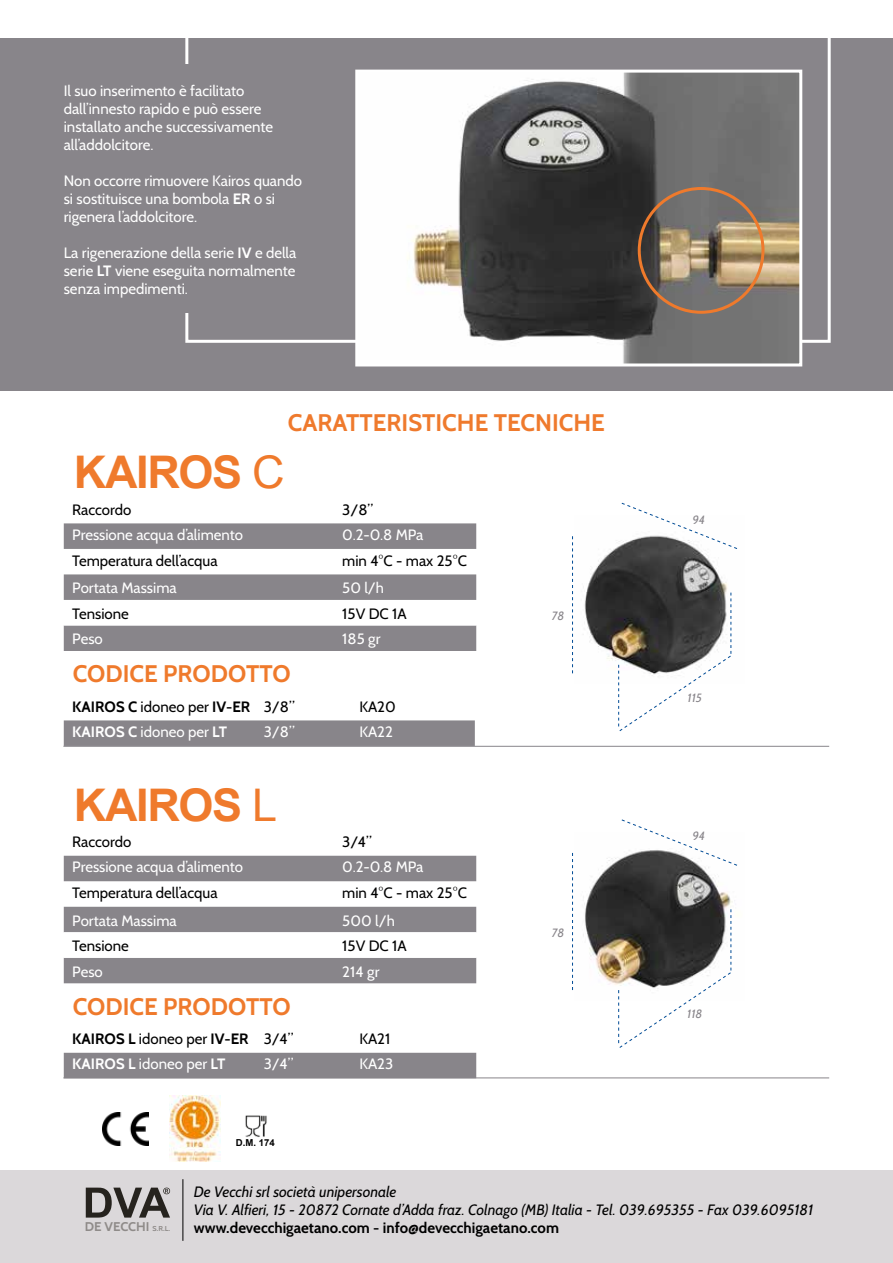
<style>
.page{position:relative;width:893px;height:1263px;background:#fff}
.page>*{position:absolute;margin:0;border:0;box-sizing:border-box;transform-origin:0 0}
.t1{font:700 45px "Arial";letter-spacing:-.03em;color:#ef7a2c}
.t2{font:700 24px "Cabin";color:#ef7a2c}
.t3{font:700 24px "Cabin";color:#ef7a2d}
.t4{font:15px/18px "Cabin";color:#fff}
.t5{font:15px "Cabin";color:#000}
.t6{font:italic 15px/18px "Cabin";color:#000}
.t7{font:700 15px "Cabin";color:#000}
.t8{font:700 15px "Cabin";color:#fff}
.t9{font:700 12.6px "Cabin";color:#8f8b89}
.t10{font:italic 12px "Cabin";color:#88858a}
.t11{font:700 9.6px "Arial";color:#000}
.s1{font-weight:700}
.s2{font-weight:400}
.s3{font-size:7.2px}
</style>
<div class="page">
<div style="left:0;top:38px;width:893px;height:353px;background:#88858a"></div>
<svg style="left:185px;top:38px;width:646px;height:305px"></svg>
<div style="left:0;top:1170px;width:893px;height:93px;background:#dbd8da"></div>
<hr style="left:183px;top:1179px;width:1px;height:62px;background:#000">
<img style="left:102px;top:1112px;width:47px;height:33px">
<img style="left:245px;top:1115px;width:22px;height:22px">
<img style="left:169px;top:1095px;width:51px;height:67px">
<svg style="left:86px;top:1187px;width:84px;height:30px"></svg>
<div style="left:64px;top:64px;width:243px;height:248px;background:#88858a"></div>
<img style="left:359px;top:74px;width:439px;height:288px">
<div style="left:355px;top:70px;width:447px;height:296px;border:3px solid #fff"></div>
<div style="left:638px;top:187px;width:126px;height:127px;border:3px solid #ef7a2c;border-radius:50%"></div>
<svg style="left:64px;top:523px;width:412px;height:128px;fill:#88858a"></svg>
<svg style="left:64px;top:600px;width:412px;height:25px"></svg>
<svg style="left:64px;top:856px;width:412px;height:127px;fill:#88858a"></svg>
<svg style="left:64px;top:932px;width:412px;height:26px"></svg>
<div style="left:64px;top:720px;width:411px;height:26px;background:#88858a"></div>
<div style="left:64px;top:1053px;width:412px;height:24px;background:#88858a"></div>
<img style="left:583px;top:541px;width:149px;height:120px">
<img style="left:583px;top:858px;width:152px;height:127px">
<hr style="left:63px;top:746px;width:766px;height:1px;background:#88858a">
<hr style="left:63px;top:1077px;width:766px;height:1px;background:#88858a">
<svg style="left:621px;top:502px;width:117px;height:47px"></svg>
<svg style="left:621px;top:819px;width:116px;height:47px"></svg>
<svg style="left:572px;top:536px;width:1px;height:137px"></svg>
<svg style="left:572px;top:853px;width:1px;height:137px"></svg>
<svg style="left:618px;top:593px;width:114px;height:138px"></svg>
<svg style="left:618px;top:909px;width:114px;height:139px"></svg>
<p class="t4" style="left:64px;top:82px;width:211px">Il suo inserimento è facilitato dall’innesto rapido e può essere installato anche successivamente all’addolcitore.</p>
<p class="t4" style="left:64px;top:172px;width:240px">Non occorre rimuovere Kairos quando si sostituisce una bombola <span class="s1">ER</span> o si rigenera l’addolcitore.</p>
<p class="t4" style="left:64px;top:244px;width:234px;text-align:justify">La rigenerazione della serie <span class="s1">IV</span> e della serie <span class="s1">LT</span> viene eseguita normalmente senza impedimenti.</p>
<h2 class="t3" style="left:288px;top:408px;width:318px">CARATTERISTICHE TECNICHE</h2>
<h1 class="t1" style="left:74px;top:443px;width:212px">KAIROS <span class="s2">C</span></h1>
<p class="t5" style="left:72px;top:500px;width:61px">Raccordo</p>
<p class="t5" style="left:342px;top:500px;width:33px">3/8”</p>
<p class="t4" style="left:72px;top:526px;width:172px">Pressione acqua d’alimento</p>
<p class="t4" style="left:342px;top:526px;width:83px">0.2-0.8 MPa</p>
<p class="t5" style="left:72px;top:551px;width:147px">Temperatura dell’acqua</p>
<p class="t5" style="left:342px;top:551px;width:126px">min 4°C - max 25°C</p>
<p class="t4" style="left:72px;top:579px;width:106px">Portata Massima</p>
<p class="t4" style="left:342px;top:579px;width:43px">50 l/h</p>
<p class="t5" style="left:72px;top:604px;width:58px">Tensione</p>
<p class="t5" style="left:342px;top:604px;width:66px">15V DC 1A</p>
<p class="t4" style="left:72px;top:630px;width:32px">Peso</p>
<p class="t4" style="left:342px;top:630px;width:40px">185 gr</p>
<h2 class="t2" style="left:73px;top:659px;width:219px">CODICE PRODOTTO</h2>
<p class="t5" style="left:72px;top:697px;width:224px"><span class="s1">KAIROS C</span> idoneo per <span class="s1">IV-ER</span> 3/8”</p>
<p class="t5" style="left:359px;top:697px;width:38px">KA20</p>
<p class="t8" style="left:72px;top:723px;width:156px">KAIROS C <span class="s2">idoneo per</span> LT</p>
<p class="t4" style="left:264px;top:723px;width:33px">3/8”</p>
<p class="t4" style="left:359px;top:723px;width:35px">KA22</p>
<h1 class="t1" style="left:74px;top:775px;width:205px">KAIROS <span class="s2">L</span></h1>
<p class="t5" style="left:72px;top:832px;width:61px">Raccordo</p>
<p class="t5" style="left:342px;top:832px;width:31px">3/4”</p>
<p class="t4" style="left:72px;top:858px;width:172px">Pressione acqua d’alimento</p>
<p class="t4" style="left:342px;top:858px;width:83px">0.2-0.8 MPa</p>
<p class="t5" style="left:72px;top:883px;width:147px">Temperatura dell’acqua</p>
<p class="t5" style="left:342px;top:883px;width:126px">min 4°C - max 25°C</p>
<p class="t4" style="left:72px;top:911px;width:106px">Portata Massima</p>
<p class="t4" style="left:342px;top:911px;width:54px">500 l/h</p>
<p class="t5" style="left:72px;top:937px;width:58px">Tensione</p>
<p class="t5" style="left:342px;top:937px;width:66px">15V DC 1A</p>
<p class="t4" style="left:72px;top:962px;width:32px">Peso</p>
<p class="t4" style="left:342px;top:962px;width:39px">214 gr</p>
<h2 class="t2" style="left:73px;top:992px;width:219px">CODICE PRODOTTO</h2>
<p class="t5" style="left:72px;top:1029px;width:223px"><span class="s1">KAIROS L</span> idoneo per <span class="s1">IV-ER</span> 3/4”</p>
<p class="t5" style="left:359px;top:1029px;width:33px">KA21</p>
<p class="t8" style="left:72px;top:1055px;width:155px">KAIROS L <span class="s2">idoneo per</span> LT</p>
<p class="t4" style="left:264px;top:1055px;width:31px">3/4”</p>
<p class="t4" style="left:359px;top:1055px;width:35px">KA23</p>
<p class="t11" style="left:236px;top:1137px;width:40px">D.M. 174</p>
<p class="t10" style="left:552px;top:609px;width:14px">78</p>
<p class="t10" style="left:552px;top:925px;width:14px">78</p>
<p class="t10" style="left:692px;top:512px;width:14px">94</p>
<p class="t10" style="left:688px;top:690px;width:16px">115</p>
<p class="t10" style="left:692px;top:829px;width:14px">94</p>
<p class="t10" style="left:687px;top:1007px;width:17px">118</p>
<p class="t9" style="left:85px;top:1219px;width:87px">DE VECCHI <span class="s3">S.R.L.</span></p>
<p class="t6" style="left:194px;top:1183px;width:621px">De Vecchi srl società unipersonale<br>Via V. Alfieri, 15 - 20872 Cornate d’Adda fraz. Colnago (MB) Italia - Tel. 039.695355 - Fax 039.6095181</p>
<p class="t7" style="left:194px;top:1219px;width:367px">www.devecchigaetano.com - info@devecchigaetano.com</p>
</div>
